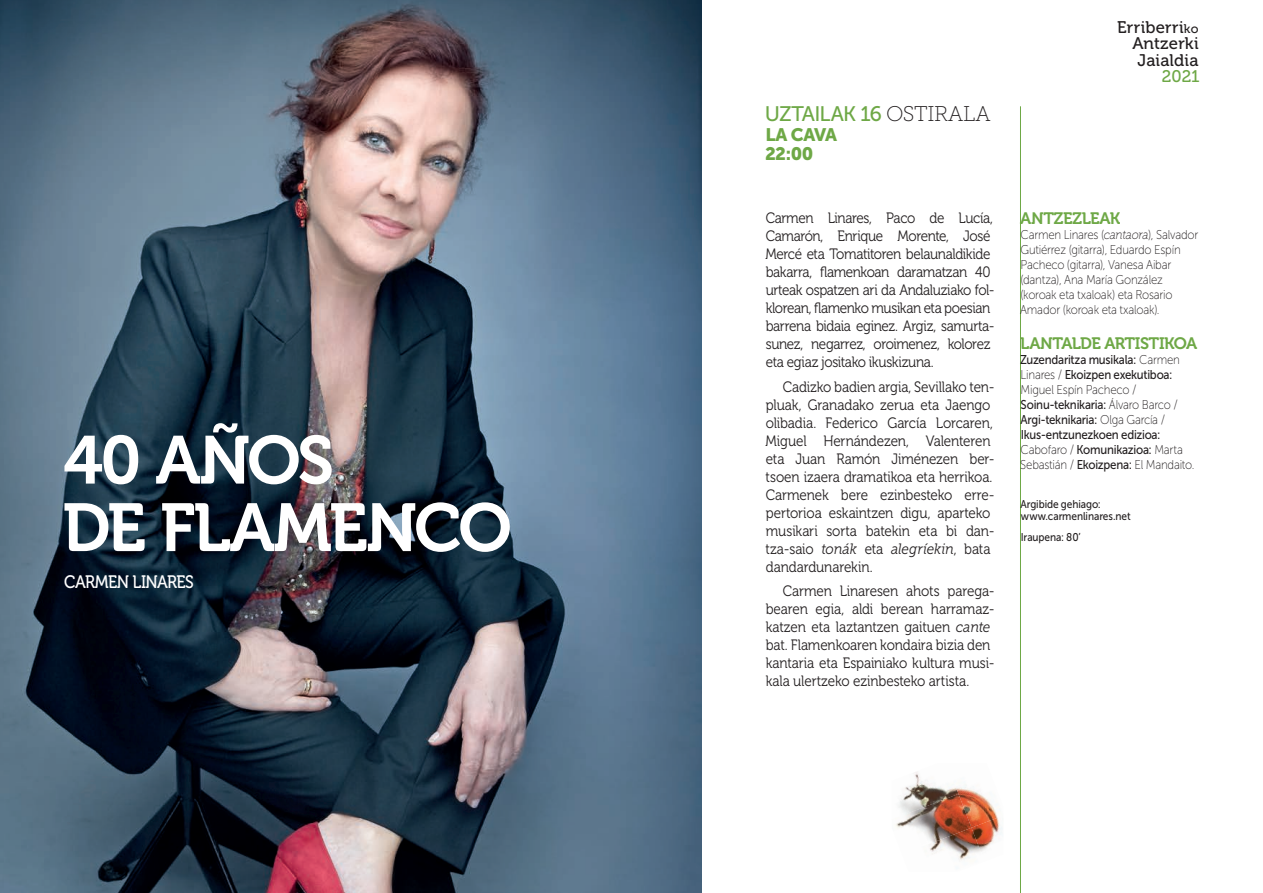
<style>
.page{position:relative;width:1263px;height:893px;background:#fff}
.page>*{position:absolute;margin:0;border:0;box-sizing:border-box;transform-origin:0 0}
.t1{font:67.5px/67.5px "Museo 700";letter-spacing:-.045em;color:#fff}
.t2{font:21px "Museo Sans 500";letter-spacing:-.035em;color:#6ea846}
.t3{font:18px "Museo 500";letter-spacing:-.035em;color:#fff;scale:.9 1}
.t4{font:18px/19.5px "Museo Sans 900";letter-spacing:-.03em;color:#6ea846}
.t5{font:16.8px/16.5px "Museo 500";letter-spacing:.01em;color:#231f20;text-align:right}
.t6{font:16.8px "Museo 500";color:#6ea846}
.t7{font:16.5px "Museo 700";letter-spacing:-.03em;color:#6ea846}
.t8{font:15px/18px "Museo 300";letter-spacing:-.015em;color:#231f20;scale:.9 1}
.t9{font:12.75px/15px "Museo Sans 100";letter-spacing:-.02em;color:#231f20;scale:.9 1}
.t10{font:12.75px/15px "Museo Sans 500";letter-spacing:-.02em;color:#231f20;scale:.9 1}
.t11{font:11.25px/12px "Museo Sans 500";letter-spacing:-.01em;color:#231f20;scale:.9 1}
.s1{font-family:"Museo Slab 100";font-size:21.15px;color:#231f20}
.s2{font-family:"Museo Slab 300";font-style:italic}
.s3{font-size:12.6px}
.s4{font-family:"Museo Slab 100";font-style:italic}
.s5{font-family:"Museo Sans 100"}
.s6{font-family:"Museo Sans 500"}
</style>
<div class="page">
<hr style="left:1020px;top:106px;width:1px;height:787px;background:#6ea846">
<img style="left:0;top:0;width:702px;height:893px">
<img style="left:904px;top:772px;width:43px;height:22px">
<img style="left:947px;top:785px;width:50px;height:30px">
<img style="left:896px;top:794px;width:75px;height:34px">
<img style="left:918px;top:828px;width:53px;height:32px">
<img style="left:971px;top:815px;width:32px;height:38px">
<h1 class="t1" style="left:62px;top:427px;width:451px">40 AÑOS<br>DE FLAMENCO</h1>
<p class="t3" style="left:64px;top:571px;width:146px">CARMEN LINARES</p>
<h2 class="t2" style="left:765px;top:102px;width:227px">UZTAILAK 16 <span class="s1">OSTIRALA</span></h2>
<p class="t4" style="left:765px;top:125px;width:74px">LA CAVA<br>22:00</p>
<p class="t8" style="left:765px;top:209px;width:256px">Carmen Linares, Paco de Lucía, Camarón, Enrique Morente, José Mercé eta Tomatitoren belaunaldikide bakarra, flamenkoan daramatzan 40 urteak ospatzen ari da Andaluziako fol&shy;klorean, flamenko musikan eta poesian barrena bidaia eginez. Argiz, samurta&shy;sunez, negarrez, oroimenez, kolorez eta egiaz jositako ikuskizuna.</p>
<p class="t8" style="left:765px;top:378px;width:256px;text-indent:17px">Cadizko badien argia, Sevillako ten&shy;pluak, Granadako zerua eta Jaengo olibadia. Federico García Lorcaren, Miguel Hernándezen, Valenteren eta Juan Ramón Jiménezen ber&shy;tsoen izaera dramatikoa eta herrikoa.<br>Carmenek bere ezinbesteko erre&shy;pertorioa eskaintzen digu, aparteko musikari sorta batekin eta bi dan&shy;tza-saio <span class="s2">tonák</span> eta <span class="s2">alegríekin</span>, bata dandardunarekin.</p>
<p class="t8" style="left:766px;top:582px;width:256px;text-indent:17px">Carmen Linaresen ahots parega&shy;bearen egia, aldi berean harramaz&shy;katzen eta laztantzen gaituen <span class="s2">cante </span>bat. Flamenkoaren kondaira bizia den kantaria eta Espainiako kultura musi&shy;kala ulertzeko ezinbesteko artista.</p>
<p class="t5" style="left:1117px;top:19px;width:83px">Erriberri<span class="s3">ko<br></span>Antzerki<br>Jaialdia</p>
<p class="t6" style="left:1162px;top:67px;width:39px">2021</p>
<p class="t7" style="left:1020px;top:209px;width:101px">ANTZEZLEAK</p>
<p class="t9" style="left:1020px;top:228px;width:200px">Carmen Linares (<span class="s4">cantaora</span>), Salvador Gutiérrez (gitarra), Eduardo Espín Pacheco (gitarra), Vanesa Aibar (dantza), Ana María González (koroak eta txaloak) eta Rosario Amador (koroak eta txaloak).</p>
<p class="t7" style="left:1020px;top:334px;width:178px">LANTALDE ARTISTIKOA</p>
<p class="t10" style="left:1020px;top:352px;width:179px">Zuzendaritza musikala: <span class="s5">Carmen<br>Linares /</span> Ekoizpen exekutiboa:</p>
<p class="t9" style="left:1020px;top:382px;width:130px">Miguel Espín Pacheco /</p>
<p class="t10" style="left:1020px;top:397px;width:176px">Soinu-teknikaria: <span class="s5">Álvaro Barco /<br></span>Argi-teknikaria: <span class="s5">Olga García /<br></span>Ikus-entzunezkoen edizioa:</p>
<p class="t9" style="left:1020px;top:442px;width:195px">Cabofaro / <span class="s6">Komunikazioa:</span> Marta<br>Sebastián / <span class="s6">Ekoizpena:</span> El Mandaito.</p>
<p class="t11" style="left:1020px;top:498px;width:124px">Argibide gehiago: www.carmenlinares.net</p>
<p class="t11" style="left:1021px;top:531px;width:68px">Iraupena: 80’</p>
</div>
